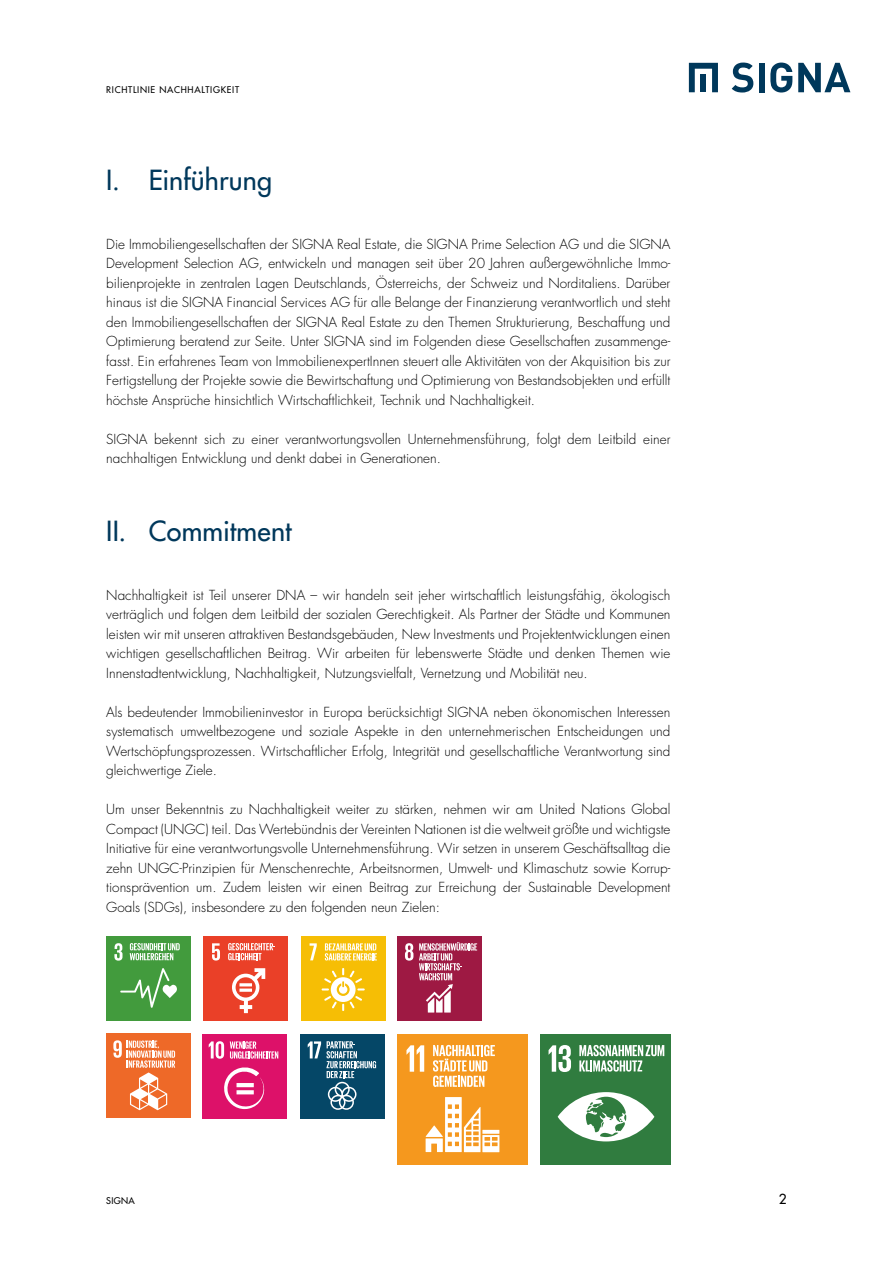
<style>
.page{position:relative;width:893px;height:1263px;background:#fff}
.page>*{position:absolute;margin:0;border:0;box-sizing:border-box;transform-origin:0 0}
.t1{font:500 27px "Futura Std";letter-spacing:.005em;color:#00385b}
.t2{font:300 13.5px/19.5px "Futura Std";color:#000;text-align:justify}
.t3{font:500 13.5px "Futura Std";color:#000}
.t4{font:500 9px "Futura Std";letter-spacing:.08em;color:#000}
</style>
<div class="page">
<svg style="left:798px;top:63px;width:52px;height:29px"></svg>
<svg style="left:770px;top:63px;width:22px;height:30px"></svg>
<div style="left:759px;top:63px;width:6px;height:29px;background:#00385b"></div>
<svg style="left:732px;top:63px;width:21px;height:30px"></svg>
<svg style="left:689px;top:63px;width:29px;height:29px"></svg>
<div style="left:106px;top:936px;width:85px;height:85px;background:#429b3d"></div>
<svg style="left:114px;top:943px;width:9px;height:17px"></svg>
<svg style="left:120px;top:968px;width:57px;height:40px"></svg>
<svg style="left:130px;top:943px;width:50px;height:17px"></svg>
<div style="left:204px;top:936px;width:84px;height:85px;background:#ea4028"></div>
<svg style="left:212px;top:943px;width:8px;height:17px"></svg>
<svg style="left:232px;top:968px;width:33px;height:45px"></svg>
<svg style="left:239px;top:988px;width:13px;height:4px"></svg>
<svg style="left:228px;top:943px;width:47px;height:17px"></svg>
<div style="left:203px;top:1034px;width:84px;height:85px;background:#dd1169"></div>
<svg style="left:209px;top:1041px;width:15px;height:18px"></svg>
<svg style="left:224px;top:1067px;width:41px;height:42px"></svg>
<svg style="left:230px;top:1041px;width:48px;height:18px"></svg>
<div style="left:301px;top:936px;width:84px;height:85px;background:#f6be05"></div>
<svg style="left:310px;top:943px;width:7px;height:17px"></svg>
<svg style="left:322px;top:968px;width:43px;height:43px"></svg>
<svg style="left:325px;top:943px;width:52px;height:17px"></svg>
<div style="left:106px;top:1033px;width:85px;height:85px;background:#ee6928"></div>
<svg style="left:113px;top:1040px;width:62px;height:70px"></svg>
<div style="left:397px;top:1034px;width:131px;height:131px;background:#f5981e"></div>
<svg style="left:406px;top:1045px;width:18px;height:27px"></svg>
<svg style="left:433px;top:1045px;width:62px;height:42px"></svg>
<svg style="left:426px;top:1097px;width:73px;height:55px"></svg>
<div style="left:300px;top:1034px;width:84px;height:85px;background:#054767"></div>
<svg style="left:308px;top:1041px;width:68px;height:69px"></svg>
<div style="left:540px;top:1034px;width:130px;height:131px;background:#307c3f"></div>
<svg style="left:549px;top:1045px;width:22px;height:27px"></svg>
<svg style="left:558px;top:1092px;width:96px;height:49px"></svg>
<svg style="left:579px;top:1045px;width:85px;height:26px"></svg>
<div style="left:397px;top:936px;width:85px;height:85px;background:#9e1943"></div>
<svg style="left:405px;top:943px;width:8px;height:18px"></svg>
<svg style="left:419px;top:942px;width:58px;height:70px"></svg>
<p class="t4" style="left:106px;top:84px;width:134px">RICHTLINIE NACHHALTIGKEIT</p>
<h1 class="t1" style="left:106px;top:163px;width:167px">I. Einführung</h1>
<p class="t2" style="left:106px;top:234px;width:566px">Die Immobiliengesellschaften der SIGNA Real Estate, die SIGNA Prime Selection AG und die SIGNA Development Selection AG, entwickeln und managen seit über 20 Jahren außergewöhnliche Immo&shy;bilienprojekte in zentralen Lagen Deutschlands, Österreichs, der Schweiz und Norditaliens. Darüber hinaus ist die SIGNA Financial Services AG für alle Belange der Finanzierung verantwortlich und steht den Immobiliengesellschaften der SIGNA Real Estate zu den Themen Strukturierung, Beschaffung und Optimierung beratend zur Seite. Unter SIGNA sind im Folgenden diese Gesellschaften zusammenge&shy;fasst. Ein erfahrenes Team von ImmobilienexpertInnen steuert alle Aktivitäten von der Akquisition bis zur Fertigstellung der Projekte sowie die Bewirtschaftung und Optimierung von Bestandsobjekten und erfüllt höchste Ansprüche hinsichtlich Wirtschaftlichkeit, Technik und Nachhaltigkeit.</p>
<p class="t2" style="left:106px;top:429px;width:566px">SIGNA bekennt sich zu einer verantwortungsvollen Unternehmensführung, folgt dem Leitbild einer nachhaltigen Entwicklung und denkt dabei in Generationen.</p>
<h1 class="t1" style="left:106px;top:514px;width:187px">II. Commitment</h1>
<p class="t2" style="left:106px;top:585px;width:566px">Nachhaltigkeit ist Teil unserer DNA – wir handeln seit jeher wirtschaftlich leistungsfähig, ökologisch verträglich und folgen dem Leitbild der sozialen Gerechtigkeit. Als Partner der Städte und Kommunen leisten wir mit unseren attraktiven Bestandsgebäuden, New Investments und Projektentwicklungen einen wichtigen gesellschaftlichen Beitrag. Wir arbeiten für lebenswerte Städte und denken Themen wie Innenstadtentwicklung, Nachhaltigkeit, Nutzungsvielfalt, Vernetzung und Mobilität neu.</p>
<p class="t2" style="left:106px;top:702px;width:566px">Als bedeutender Immobilieninvestor in Europa berücksichtigt SIGNA neben ökonomischen Interessen systematisch umweltbezogene und soziale Aspekte in den unternehmerischen Entscheidungen und Wertschöpfungsprozessen. Wirtschaftlicher Erfolg, Integrität und gesellschaftliche Verantwortung sind gleichwertige Ziele.</p>
<p class="t2" style="left:106px;top:800px;width:566px">Um unser Bekenntnis zu Nachhaltigkeit weiter zu stärken, nehmen wir am United Nations Global Compact (UNGC) teil. Das Wertebündnis der Vereinten Nationen ist die weltweit größte und wichtigste Initiative für eine verantwortungsvolle Unternehmensführung. Wir setzen in unserem Geschäftsalltag die zehn UNGC-Prinzipien für Menschenrechte, Arbeitsnormen, Umwelt- und Klimaschutz sowie Korrup&shy;tionsprävention um. Zudem leisten wir einen Beitrag zur Erreichung der Sustainable Development Goals (SDGs), insbesondere zu den folgenden neun Zielen:</p>
<p class="t4" style="left:106px;top:1195px;width:30px">SIGNA</p>
<p class="t3" style="left:779px;top:1191px;width:9px">2</p>
</div>
